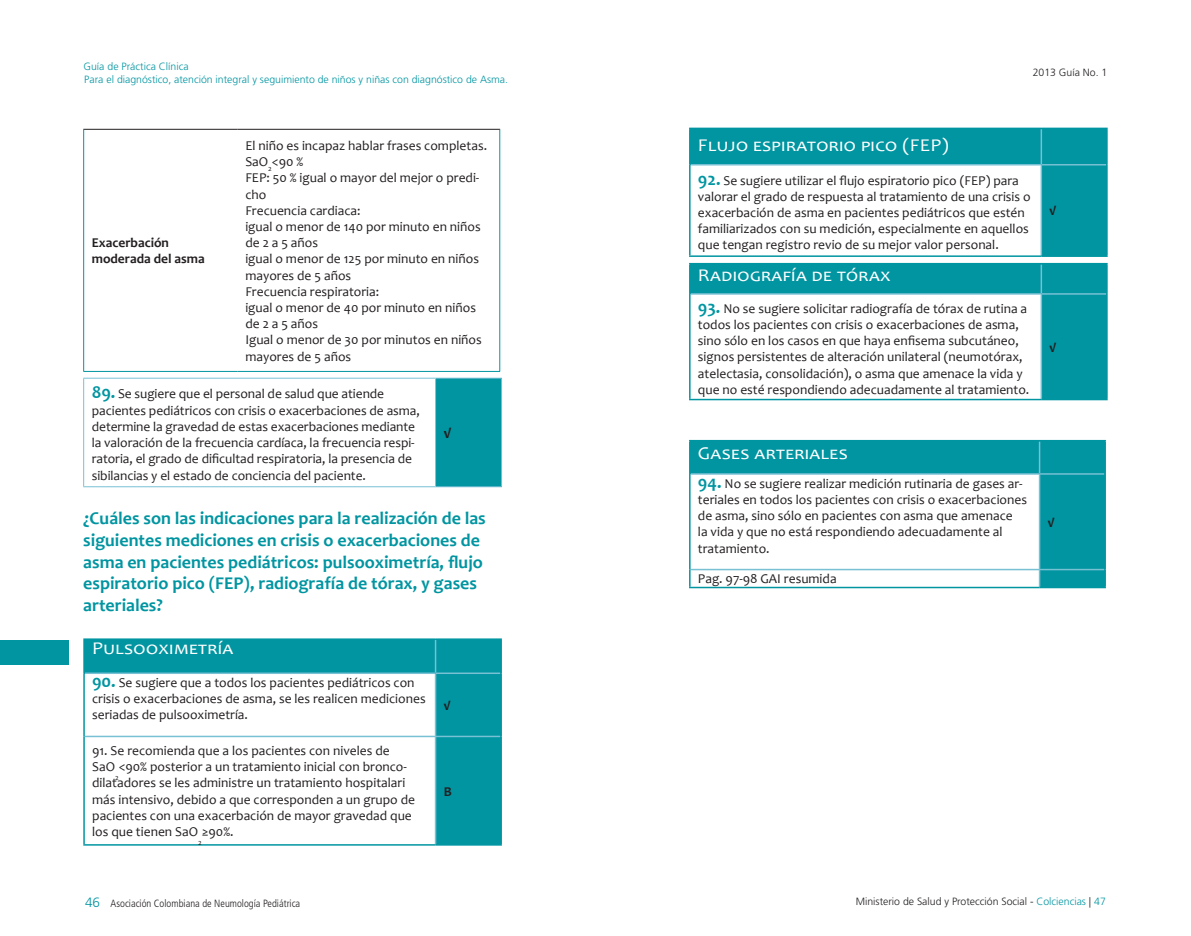
<style>
.page{position:relative;width:1191px;height:936px;background:#fff}
.page>*{position:absolute;margin:0;border:0;box-sizing:border-box;transform-origin:0 0}
.t1{font:700 18px/21.6px "Candara";color:#0095a1}
.t2{font:18px "Candara";letter-spacing:.02em;color:#fff;scale:1.1 1}
.t3{font:18px "Candara";letter-spacing:.075em;color:#fff;scale:1.1 1}
.t4{font:700 15px "Candara";color:#231f20}
.t5{font:13.5px/16.2px "Candara";color:#231f20}
.t6{font:700 13.5px/16.2px "Candara";color:#231f20}
.t7{font:300 10.5px/12.6px "Frutiger LT Std";color:#0095a1}
.t8{font:300 10.5px "Frutiger LT Std";color:#231f20}
.t9{font:300 condensed 10.5px "Frutiger LT Std";color:#231f20}
.t10{font:7.8px "Candara";color:#231f20}
.s1{font-weight:700;font-size:18px;color:#0095a1}
.s2{font-stretch:normal;font-size:13.5px;color:#0095a1}
.s3{color:#0095a1}
</style>
<div class="page">
<hr style="left:83px;top:129px;width:154px;height:1px;background:#231f20">
<hr style="left:237px;top:129px;width:263px;height:1px;background:#231f20">
<hr style="left:83px;top:130px;width:1px;height:241px;background:#0095a1">
<hr style="left:83px;top:371px;width:154px;height:1px;background:#0095a1">
<hr style="left:499px;top:130px;width:1px;height:241px;background:#0095a1">
<hr style="left:237px;top:371px;width:263px;height:1px;background:#0095a1">
<div style="left:435px;top:378px;width:66px;height:108px;background:#0095a1"></div>
<hr style="left:83px;top:378px;width:352px;height:1px;background:#78c0d4">
<hr style="left:83px;top:378px;width:1px;height:108px;background:#78c0d4">
<hr style="left:435px;top:378px;width:67px;height:1px;background:#78c0d4">
<hr style="left:435px;top:378px;width:1px;height:108px;background:#78c0d4">
<hr style="left:501px;top:378px;width:1px;height:108px;background:#78c0d4">
<hr style="left:83px;top:486px;width:352px;height:1px;background:#78c0d4">
<hr style="left:435px;top:486px;width:67px;height:1px;background:#78c0d4">
<div style="left:84px;top:639px;width:351px;height:34px;background:#0095a1"></div>
<div style="left:436px;top:640px;width:64px;height:204px;background:#0095a1"></div>
<hr style="left:435px;top:640px;width:1px;height:32px;background:#78c0d4">
<hr style="left:85px;top:672px;width:350px;height:2px;background:#78c0d4">
<hr style="left:435px;top:672px;width:65px;height:2px;background:#78c0d4">
<hr style="left:435px;top:674px;width:1px;height:61px;background:#78c0d4">
<hr style="left:85px;top:735px;width:350px;height:2px;background:#78c0d4">
<hr style="left:435px;top:735px;width:65px;height:2px;background:#78c0d4">
<hr style="left:435px;top:737px;width:1px;height:107px;background:#78c0d4">
<hr style="left:83px;top:638px;width:352px;height:2px;background:#0095a1">
<hr style="left:83px;top:640px;width:2px;height:33px;background:#0095a1">
<hr style="left:435px;top:638px;width:67px;height:2px;background:#0095a1">
<hr style="left:500px;top:640px;width:2px;height:33px;background:#0095a1">
<hr style="left:83px;top:673px;width:2px;height:63px;background:#0095a1">
<hr style="left:500px;top:673px;width:2px;height:63px;background:#0095a1">
<hr style="left:83px;top:736px;width:2px;height:108px;background:#0095a1">
<hr style="left:500px;top:736px;width:2px;height:108px;background:#0095a1">
<hr style="left:83px;top:844px;width:352px;height:1px;background:#0095a1">
<hr style="left:435px;top:844px;width:67px;height:1px;background:#0095a1">
<div style="left:690px;top:128px;width:351px;height:37px;background:#0095a1"></div>
<div style="left:1042px;top:129px;width:64px;height:126px;background:#0095a1"></div>
<hr style="left:1040px;top:129px;width:2px;height:35px;background:#78c0d4">
<hr style="left:690px;top:164px;width:351px;height:1px;background:#78c0d4">
<hr style="left:1041px;top:164px;width:65px;height:1px;background:#78c0d4">
<hr style="left:1040px;top:165px;width:2px;height:90px;background:#78c0d4">
<hr style="left:689px;top:128px;width:352px;height:1px;background:#0095a1">
<hr style="left:689px;top:129px;width:1px;height:36px;background:#0095a1">
<hr style="left:1041px;top:128px;width:66px;height:1px;background:#0095a1">
<hr style="left:1106px;top:129px;width:1px;height:36px;background:#0095a1">
<hr style="left:689px;top:165px;width:1px;height:90px;background:#0095a1">
<hr style="left:1106px;top:165px;width:1px;height:90px;background:#0095a1">
<hr style="left:689px;top:255px;width:352px;height:2px;background:#0095a1">
<hr style="left:1041px;top:255px;width:66px;height:2px;background:#0095a1">
<div style="left:690px;top:264px;width:351px;height:30px;background:#0095a1"></div>
<div style="left:1042px;top:264px;width:64px;height:135px;background:#0095a1"></div>
<hr style="left:1040px;top:264px;width:2px;height:29px;background:#78c0d4">
<hr style="left:690px;top:293px;width:351px;height:2px;background:#78c0d4">
<hr style="left:1041px;top:293px;width:65px;height:2px;background:#78c0d4">
<hr style="left:1040px;top:295px;width:2px;height:104px;background:#78c0d4">
<hr style="left:689px;top:263px;width:352px;height:1px;background:#0095a1">
<hr style="left:689px;top:264px;width:1px;height:30px;background:#0095a1">
<hr style="left:1041px;top:263px;width:66px;height:1px;background:#0095a1">
<hr style="left:1106px;top:264px;width:1px;height:30px;background:#0095a1">
<hr style="left:689px;top:294px;width:1px;height:105px;background:#0095a1">
<hr style="left:1106px;top:294px;width:1px;height:105px;background:#0095a1">
<hr style="left:689px;top:399px;width:352px;height:1px;background:#0095a1">
<hr style="left:1041px;top:399px;width:66px;height:1px;background:#0095a1">
<div style="left:690px;top:440px;width:349px;height:34px;background:#0095a1"></div>
<hr style="left:690px;top:473px;width:349px;height:1px;background:#78c0d4">
<hr style="left:690px;top:568px;width:349px;height:2px;background:#78c0d4">
<hr style="left:689px;top:440px;width:350px;height:1px;background:#0095a1">
<hr style="left:689px;top:441px;width:1px;height:33px;background:#0095a1">
<hr style="left:689px;top:474px;width:1px;height:95px;background:#0095a1">
<svg style="left:689px;top:569px;width:1px;height:17px"></svg>
<svg style="left:1038px;top:440px;width:68px;height:146px;background:#0898a4"></svg>
<hr style="left:689px;top:586px;width:350px;height:2px;background:#0095a1">
<hr style="left:1039px;top:586px;width:67px;height:2px;background:#0095a1">
<div style="left:0;top:640px;width:68px;height:25px;background:#0095a1"></div>
<p class="t7" style="left:84px;top:60px;width:426px">Guía de Práctica Clínica<br>Para el diagnóstico, atención integral y seguimiento de niños y niñas con diagnóstico de Asma.</p>
<p class="t8" style="left:1032px;top:66px;width:76px">2013 Guía No. 1</p>
<p class="t5" style="left:245px;top:137px;width:243px">El niño es incapaz hablar frases completas.<br>SaO<sub>2</sub>&lt;90 %<br>FEP: 50 % igual o mayor del mejor o predi&shy;cho<br>Frecuencia cardiaca:<br>igual o menor de 140 por minuto en niños de 2 a 5 años<br>igual o menor de 125 por minuto en niños mayores de 5 años<br>Frecuencia respiratoria:<br>igual o menor de 40 por minuto en niños de 2 a 5 años<br>Igual o menor de 30 por minutos en niños mayores de 5 años</p>
<p class="t5" style="left:92px;top:386px;width:329px"><span class="s1">89.</span> Se sugiere que el personal de salud que atiende pacientes pediátricos con crisis o exacerbaciones de asma, determine la gravedad de estas exacerbaciones mediante la valoración de la frecuencia cardíaca, la frecuencia respi&shy;ratoria, el grado de dificultad respiratoria, la presencia de sibilancias y el estado de conciencia del paciente.</p>
<p class="t6" style="left:92px;top:234px;width:114px">Exacerbación moderada del asma</p>
<p class="t4" style="left:444px;top:423px;width:9px">√</p>
<h1 class="t1" style="left:83px;top:507px;width:404px">¿Cuáles son las indicaciones para la realización de las siguientes mediciones en crisis o exacerbaciones de asma en pacientes pediátricos: pulsooximetría, flujo espiratorio pico (FEP), radiografía de tórax, y gases arteriales?</h1>
<h1 class="t2" style="left:92px;top:636px;width:129px">Pulsooximetría</h1>
<p class="t5" style="left:92px;top:674px;width:335px"><span class="s1">90.</span> Se sugiere que a todos los pacientes pediátricos con crisis o exacerbaciones de asma, se les realicen mediciones seriadas de pulsooximetría.</p>
<p class="t6" style="left:444px;top:697px;width:8px">√</p>
<p class="t5" style="left:92px;top:742px;width:316px">91. Se recomienda que a los pacientes con niveles de<br>SaO &lt;90% posterior a un tratamiento inicial con bronco-</p>
<p class="t10" style="left:115px;top:772px;width:5px">2</p>
<p class="t5" style="left:92px;top:774px;width:324px">dilatadores se les administre un tratamiento hospitalari más intensivo, debido a que corresponden a un grupo de pacientes con una exacerbación de mayor gravedad que los que tienen SaO ≥90%.</p>
<p class="t10" style="left:198px;top:837px;width:5px">2</p>
<p class="t6" style="left:444px;top:782px;width:10px">B</p>
<h1 class="t2" style="left:698px;top:134px;width:230px">Flujo espiratorio pico (FEP)</h1>
<p class="t5" style="left:698px;top:172px;width:334px"><span class="s1">92.</span> Se sugiere utilizar el flujo espiratorio pico (FEP) para valorar el grado de respuesta al tratamiento de una crisis o exacerbación de asma en pacientes pediátricos que estén familiarizados con su medición, especialmente en aquellos que tengan registro revio de su mejor valor personal.</p>
<h1 class="t2" style="left:698px;top:264px;width:177px">Radiografía de tórax</h1>
<p class="t5" style="left:698px;top:300px;width:333px"><span class="s1">93.</span> No se sugiere solicitar radiografía de tórax de rutina a todos los pacientes con crisis o exacerbaciones de asma, sino sólo en los casos en que haya enfisema subcutáneo, signos persistentes de alteración unilateral (neumotórax, atelectasia, consolidación), o asma que amenace la vida y que no esté respondiendo adecuadamente al tratamiento.</p>
<p class="t6" style="left:1049px;top:203px;width:8px">√</p>
<p class="t6" style="left:1049px;top:339px;width:8px">√</p>
<h1 class="t3" style="left:698px;top:442px;width:138px">Gases arteriales</h1>
<p class="t5" style="left:698px;top:475px;width:331px"><span class="s1">94.</span> No se sugiere realizar medición rutinaria de gases ar&shy;teriales en todos los pacientes con crisis o exacerbaciones de asma, sino sólo en pacientes con asma que amenace<br>la vida y que no está respondiendo adecuadamente al tratamiento.</p>
<p class="t5" style="left:698px;top:570px;width:140px">Pag. 97-98 GAI resumida</p>
<p class="t6" style="left:1047px;top:514px;width:8px">√</p>
<p class="t9" style="left:85px;top:897px;width:217px"><span class="s2">46</span> Asociación Colombiana de Neumología Pediátrica</p>
<p class="t8" style="left:855px;top:895px;width:252px">Ministerio de Salud y Protección Social - <span class="s3">Colciencias</span> | <span class="s3">47</span></p>
</div>
